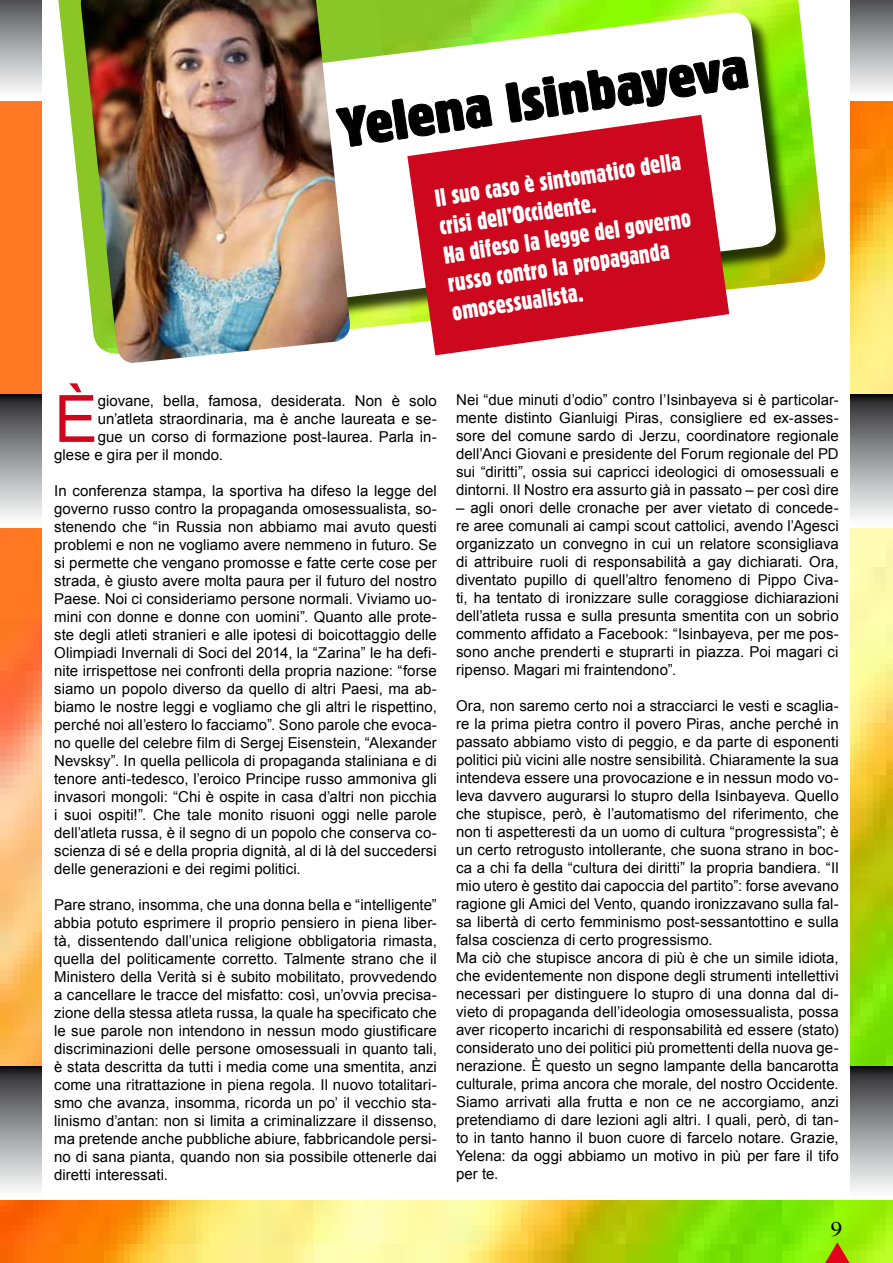
<style>
.page{position:relative;width:893px;height:1263px;background:#fff}
.page>*{position:absolute;margin:0;border:0;box-sizing:border-box;transform-origin:0 0}
.t1{font:65.25px "Arial";color:#cd071e}
.t2{font:54px "Gothic 821 Condensed BT";color:#000;scale:1.25 1}
.t3{font:24px/29px "Gothic 821 Condensed BT";color:#fff}
.t4{font:20.7px "Times New Roman";color:#000;scale:1.16 1}
.t5{font:15px/18px "Arial";letter-spacing:.005em;color:#000;text-align:justify}
</style>
<div class="page">
<img style="left:0;top:101px;width:892px;height:1162px">
<svg style="left:0;top:1066px;width:893px;height:133px"></svg>
<div style="left:0;top:0;width:893px;height:100px;background:linear-gradient(to bottom,#58595c,#fff)"></div>
<svg style="left:0;top:394px;width:893px;height:134px;background:#9a9b9d"></svg>
<svg style="left:825px;top:1242px;width:24px;height:21px"></svg>
<div style="left:43px;top:0;width:807px;height:1195px;background:#fff"></div>
<img style="left:58px;top:0;width:768px;height:356px">
<div style="left:253px;top:14px;width:541px;height:308px;background:#000;opacity:.75"></div>
<svg style="left:351px;top:11px;width:427px;height:295px"></svg>
<img style="left:81px;top:0;width:270px;height:363px">
<svg style="left:407px;top:115px;width:322px;height:240px;fill:#cd071e"></svg>
<svg style="left:335px;top:94px;width:158px;height:53px"></svg>
<svg style="left:505px;top:56px;width:244px;height:67px"></svg>
<h2 class="t2" style="left:334px;top:95px;width:332px;rotate:-8deg">Yelena Isinbayeva</h2>
<h3 class="t3" style="left:433px;top:183px;width:252px;rotate:-8deg">Il suo caso è sintomatico della crisi dell’Occidente.<br>Ha difeso la legge del governo russo contro la propaganda omosessualista.</h3>
<h1 class="t1" style="left:54px;top:376px;width:45px">È</h1>
<p class="t5" style="left:98px;top:392px;width:341px">giovane, bella, famosa, desiderata. Non è solo</p>
<p class="t5" style="left:98px;top:410px;width:341px">un’atleta straordinaria, ma è anche laureata e se-</p>
<p class="t5" style="left:98px;top:428px;width:341px">gue un corso di formazione post-laurea. Parla in-</p>
<p class="t5" style="left:54px;top:446px;width:170px">glese e gira per il mondo.</p>
<p class="t5" style="left:54px;top:482px;width:384px">In conferenza stampa, la sportiva ha difeso la legge del governo russo contro la propaganda omosessualista, so&shy;stenendo che “in Russia non abbiamo mai avuto questi problemi e non ne vogliamo avere nemmeno in futuro. Se si permette che vengano promosse e fatte certe cose per strada, è giusto avere molta paura per il futuro del nostro Paese. Noi ci consideriamo persone normali. Viviamo uo&shy;mini con donne e donne con uomini”. Quanto alle prote&shy;ste degli atleti stranieri e alle ipotesi di boicottaggio delle Olimpiadi Invernali di Soci del 2014, la “Zarina” le ha defi&shy;nite irrispettose nei confronti della propria nazione: “forse siamo un popolo diverso da quello di altri Paesi, ma ab&shy;biamo le nostre leggi e vogliamo che gli altri le rispettino, perché noi all’estero lo facciamo”. Sono parole che evoca&shy;no quelle del celebre film di Sergej Eisenstein, “Alexander Nevsksy”. In quella pellicola di propaganda staliniana e di tenore anti-tedesco, l’eroico Principe russo ammoniva gli invasori mongoli: “Chi è ospite in casa d’altri non picchia i suoi ospiti!”. Che tale monito risuoni oggi nelle parole dell’atleta russa, è il segno di un popolo che conserva co&shy;scienza di sé e della propria dignità, al di là del succedersi delle generazioni e dei regimi politici.</p>
<p class="t5" style="left:54px;top:896px;width:384px">Pare strano, insomma, che una donna bella e “intelligente” abbia potuto esprimere il proprio pensiero in piena liber&shy;tà, dissentendo dall’unica religione obbligatoria rimasta, quella del politicamente corretto. Talmente strano che il Ministero della Verità si è subito mobilitato, provvedendo a cancellare le tracce del misfatto: così, un’ovvia precisa&shy;zione della stessa atleta russa, la quale ha specificato che le sue parole non intendono in nessun modo giustificare discriminazioni delle persone omosessuali in quanto tali, è stata descritta da tutti i media come una smentita, anzi come una ritrattazione in piena regola. Il nuovo totalitari&shy;smo che avanza, insomma, ricorda un po’ il vecchio sta&shy;linismo d’antan: non si limita a criminalizzare il dissenso, ma pretende anche pubbliche abiure, fabbricandole persi&shy;no di sana pianta, quando non sia possibile ottenerle dai diretti interessati.</p>
<p class="t5" style="left:456px;top:391px;width:384px">Nei “due minuti d’odio” contro l’Isinbayeva si è particolar&shy;mente distinto Gianluigi Piras, consigliere ed ex-asses&shy;sore del comune sardo di Jerzu, coordinatore regionale dell’Anci Giovani e presidente del Forum regionale del PD sui “diritti”, ossia sui capricci ideologici di omosessuali e dintorni. Il Nostro era assurto già in passato – per così dire</p>
<p class="t5" style="left:456px;top:499px;width:384px">– agli onori delle cronache per aver vietato di concede&shy;re aree comunali ai campi scout cattolici, avendo l’Agesci organizzato un convegno in cui un relatore sconsigliava di attribuire ruoli di responsabilità a gay dichiarati. Ora, diventato pupillo di quell’altro fenomeno di Pippo Civa&shy;ti, ha tentato di ironizzare sulle coraggiose dichiarazioni dell’atleta russa e sulla presunta smentita con un sobrio commento affidato a Facebook: “Isinbayeva, per me pos&shy;sono anche prenderti e stuprarti in piazza. Poi magari ci ripenso. Magari mi fraintendono”.</p>
<p class="t5" style="left:456px;top:697px;width:384px;text-align:left">Ora, non saremo certo noi a stracciarci le vesti e scaglia&shy;re la prima pietra contro il povero Piras, anche perché in passato abbiamo visto di peggio, e da parte di esponenti politici più vicini alle nostre sensibilità. Chiaramente la sua intendeva essere una provocazione e in nessun modo vo&shy;leva davvero augurarsi lo stupro della Isinbayeva. Quello che stupisce, però, è l’automatismo del riferimento, che non ti aspetteresti da un uomo di cultura “progressista”; è un certo retrogusto intollerante, che suona strano in boc&shy;ca a chi fa della “cultura dei diritti” la propria bandiera. “Il mio utero è gestito dai capoccia del partito”: forse avevano ragione gli Amici del Vento, quando ironizzavano sulla fal&shy;sa libertà di certo femminismo post-sessantottino e sulla falsa coscienza di certo progressismo.<br>Ma ciò che stupisce ancora di più è che un simile idiota, che evidentemente non dispone degli strumenti intellettivi necessari per distinguere lo stupro di una donna dal di&shy;vieto di propaganda dell’ideologia omosessualista, possa aver ricoperto incarichi di responsabilità ed essere (stato) considerato uno dei politici più promettenti della nuova ge&shy;nerazione. È questo un segno lampante della bancarotta culturale, prima ancora che morale, del nostro Occidente.<br>Siamo arrivati alla frutta e non ce ne accorgiamo, anzi pretendiamo di dare lezioni agli altri. I quali, però, di tan&shy;to in tanto hanno il buon cuore di farcelo notare. Grazie, Yelena: da oggi abbiamo un motivo in più per fare il tifo per te.</p>
<h3 class="t4" style="left:831px;top:1215px;width:12px">9</h3>
</div>
